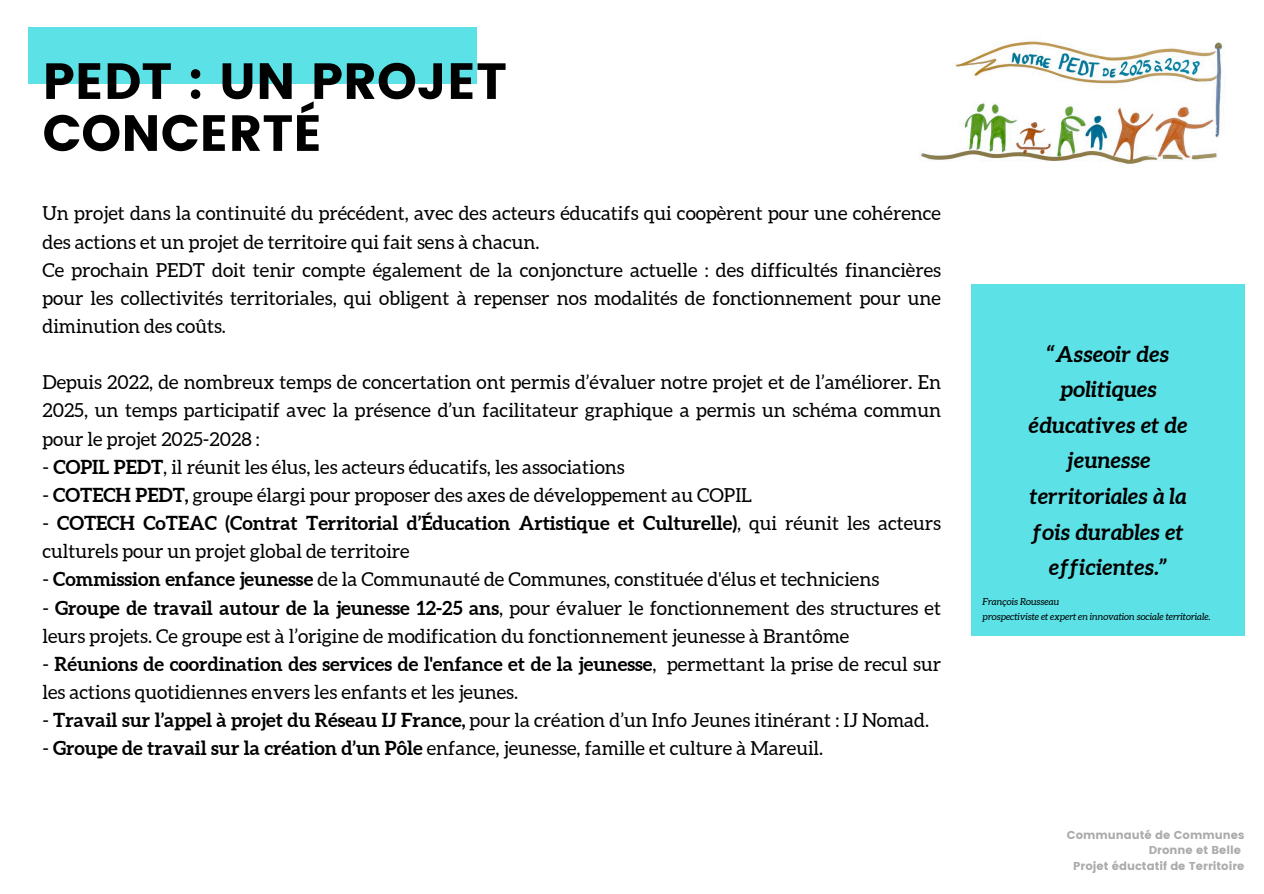
<style>
.page{position:relative;width:1264px;height:894px;background:#fff}
.page>*{position:absolute;margin:0;border:0;box-sizing:border-box;transform-origin:0 0}
.t1{font:50.7px/51.9px "Poppins";color:#000}
.t2{font:italic 700 22.05px/35.5px "Aleo";color:#000;text-align:center}
.t3{font:19.2px/28.2px "Aleo";color:#000}
.t4{font:700 19.2px/28.2px "Aleo";color:#000}
.t5{font:11.4px "Poppins";color:#ababab}
.t6{font:italic 9.6px "Aleo";color:#000}
.s1{font-weight:700}
.s2{font-weight:400}
</style>
<div class="page">
<div style="left:28px;top:27px;width:448px;height:56px;background:#5ce1e6"></div>
<div style="left:971px;top:283px;width:273px;height:352px;background:#5ce1e6"></div>
<img style="left:921px;top:41px;width:302px;height:123px">
<h3 class="t1" style="left:42px;top:55px;width:466px">PEDT : UN PROJET<br>CONCERTÉ</h3>
<p class="t3" style="left:42px;top:199px;width:900px">Un projet dans la continuité du précédent, avec des acteurs éducatifs qui coopèrent pour une cohérence des actions et un projet de territoire qui fait sens à chacun.<br>Ce prochain PEDT doit tenir compte également de la conjoncture actuelle : des difficultés financières pour les collectivités territoriales, qui obligent à repenser nos modalités de fonctionnement pour une diminution des coûts.</p>
<h3 class="t3" style="left:42px;top:368px;width:900px;text-align:justify">Depuis 2022, de nombreux temps de concertation ont permis d’évaluer notre projet et de l’améliorer. En 2025, un temps participatif avec la présence d’un facilitateur graphique a permis un schéma commun pour le projet 2025-2028 :</h3>
<h3 class="t3" style="left:42px;top:452px;width:584px">- <span class="s1">COPIL PEDT</span>, il réunit les élus, les acteurs éducatifs, les associations</h3>
<h3 class="t3" style="left:42px;top:481px;width:711px">- <span class="s1">COTECH PEDT,</span> groupe élargi pour proposer des axes de développement au COPIL</h3>
<h3 class="t4" style="left:42px;top:508px;width:900px"><span class="s2">-</span> COTECH CoTEAC (Contrat Territorial d’Éducation Artistique et Culturelle)<span class="s2">, qui réunit les acteurs culturels pour un projet global de territoire</span></h3>
<h3 class="t3" style="left:42px;top:565px;width:838px">- <span class="s1">Commission enfance jeunesse</span> de la Communauté de Communes, constituée d'élus et techniciens</h3>
<h3 class="t3" style="left:42px;top:593px;width:900px">- <span class="s1">Groupe de travail autour de la jeunesse 12-25 ans</span>, pour évaluer le fonctionnement des structures et leurs projets. Ce groupe est à l’origine de modification du fonctionnement jeunesse à Brantôme</h3>
<h3 class="t3" style="left:42px;top:649px;width:900px">- <span class="s1">Réunions de coordination des services de l'enfance et de la jeunesse</span>, permettant la prise de recul sur les actions quotidiennes envers les enfants et les jeunes.</h3>
<h3 class="t3" style="left:42px;top:706px;width:888px">- <span class="s1">Travail sur l’appel à projet du Réseau IJ France,</span> pour la création d’un Info Jeunes itinérant : IJ Nomad.</h3>
<p class="t3" style="left:42px;top:734px;width:782px">- <span class="s1">Groupe de travail sur la création d’un Pôle</span> enfance, jeunesse, famille et culture à Mareuil.</p>
<h1 class="t2" style="left:1028px;top:335px;width:161px">“Asseoir des politiques éducatives et de jeunesse territoriales à la fois durables et efficientes.”</h1>
<h2 class="t6" style="left:982px;top:596px;width:78px">François Rousseau</h2>
<p class="t6" style="left:982px;top:610px;width:230px">prospectiviste et expert en innovation sociale territoriale.</p>
<p class="t5" style="left:1066px;top:828px;width:179px">Communauté de Communes</p>
<p class="t5" style="left:1148px;top:843px;width:94px">Dronne et Belle</p>
<p class="t5" style="left:1073px;top:858px;width:173px">Projet éductatif de Territoire</p>
</div>
